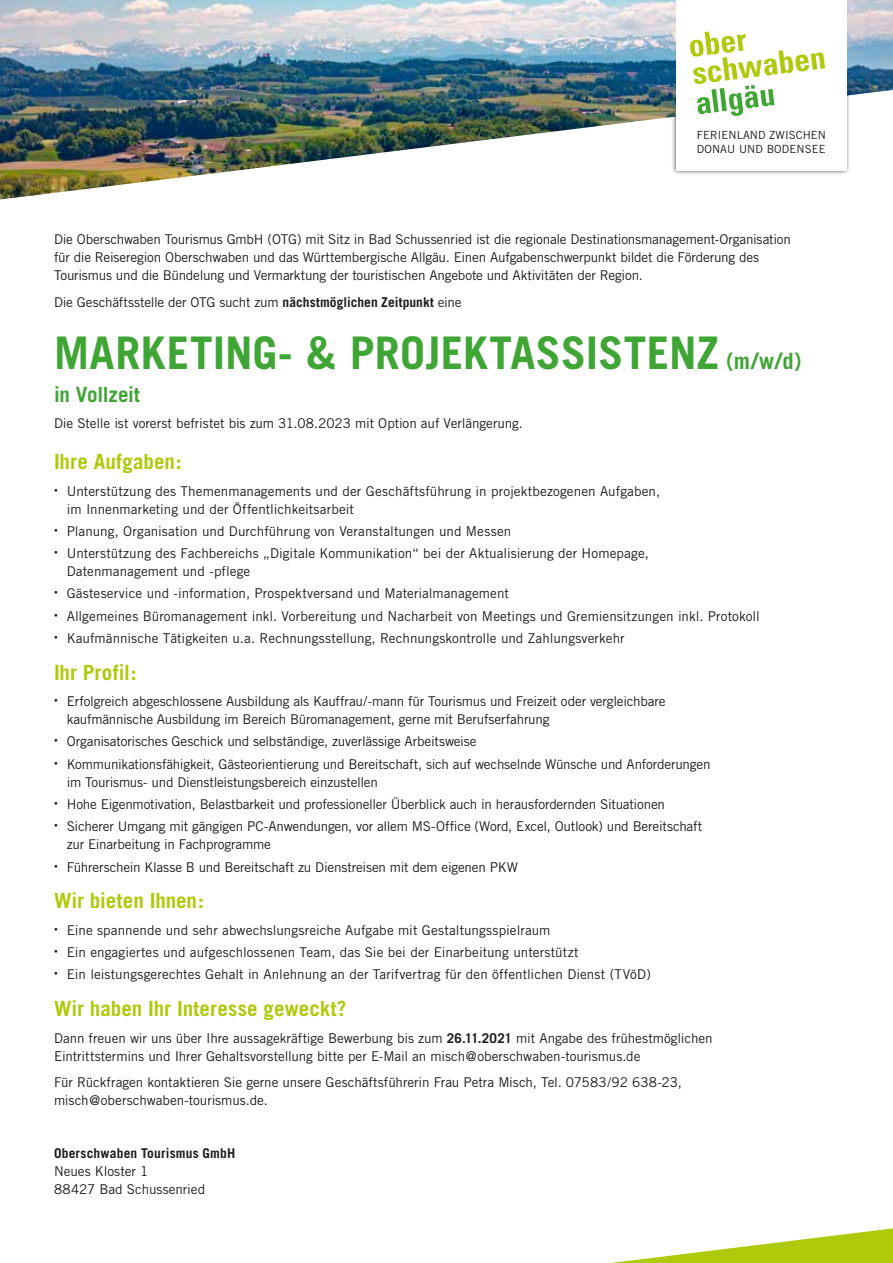
<style>
.page{position:relative;width:893px;height:1263px;background:#fff}
.page>*{position:absolute;margin:0;border:0;box-sizing:border-box;transform-origin:0 0}
.t1{font:700 45px "Trade Gothic";letter-spacing:.005em;color:#3fa535}
.t2{font:700 21px "Trade Gothic";color:#afca0b}
.t3{font:700 21px "Trade Gothic";letter-spacing:-.01em;color:#3fa535}
.t4{font:13.5px/18px "Trade Gothic";letter-spacing:-.005em;color:#1d1d1b}
.t5{font:700 13.5px "Trade Gothic";letter-spacing:.015em;color:#1d1d1b}
.t6{font:11.25px/13.5px "Trade Gothic";letter-spacing:.005em;color:#1d1d1b}
.s1{font-weight:700}
.s2{font-size:22.5px}
</style>
<div class="page">
<svg style="left:611px;top:1228px;width:282px;height:35px"></svg>
<img style="left:0;top:0;width:893px;height:200px">
<div style="left:676px;top:0;width:170px;height:170px;background:#fff"></div>
<svg style="left:690px;top:32px;width:135px;height:84px"></svg>
<p class="t6" style="left:697px;top:128px;width:131px">FERIENLAND ZWISCHEN<br>DONAU UND BODENSEE</p>
<p class="t4" style="left:54px;top:230px;width:738px">Die Oberschwaben Tourismus GmbH (OTG) mit Sitz in Bad Schussenried ist die regionale Destinationsmanagement-Organisation für die Reiseregion Oberschwaben und das Württembergische Allgäu. Einen Aufgabenschwerpunkt bildet die Förderung des<br>Tourismus und die Bündelung und Vermarktung der touristischen Angebote und Aktivitäten der Region.</p>
<p class="t4" style="left:54px;top:293px;width:409px">Die Geschäftsstelle der OTG sucht zum <span class="s1">nächstmöglichen Zeitpunkt</span> eine</p>
<h1 class="t1" style="left:54px;top:325px;width:749px">MARKETING- &amp; PROJEKTASSISTENZ <span class="s2">(m/w/d)</span></h1>
<h2 class="t3" style="left:54px;top:381px;width:88px">in Vollzeit</h2>
<p class="t4" style="left:54px;top:414px;width:471px">Die Stelle ist vorerst befristet bis zum 31.08.2023 mit Option auf Verlängerung.</p>
<h2 class="t2" style="left:54px;top:449px;width:129px">Ihre Aufgaben:</h2>
<p class="t4" style="left:67px;top:482px;width:595px;text-indent:-13px"><sup>•</sup> Unterstützung des Themenmanagements und der Geschäftsführung in projektbezogenen Aufgaben, im Innenmarketing und der Öffentlichkeitsarbeit</p>
<p class="t4" style="left:54px;top:522px;width:459px"><sup>•</sup> Planung, Organisation und Durchführung von Veranstaltungen und Messen</p>
<p class="t4" style="left:67px;top:544px;width:584px;text-indent:-13px"><sup>•</sup> Unterstützung des Fachbereichs „Digitale Kommunikation“ bei der Aktualisierung der Homepage,<br>Datenmanagement und -pflege</p>
<p class="t4" style="left:54px;top:584px;width:457px"><sup>•</sup> Gästeservice und -information, Prospektversand und Materialmanagement</p>
<p class="t4" style="left:54px;top:607px;width:707px"><sup>•</sup> Allgemeines Büromanagement inkl. Vorbereitung und Nacharbeit von Meetings und Gremiensitzungen inkl. Protokoll</p>
<p class="t4" style="left:54px;top:629px;width:572px"><sup>•</sup> Kaufmännische Tätigkeiten u.a. Rechnungsstellung, Rechnungskontrolle und Zahlungsverkehr</p>
<h2 class="t2" style="left:54px;top:659px;width:84px">Ihr Profil:</h2>
<p class="t4" style="left:67px;top:692px;width:600px;text-indent:-13px"><sup>•</sup> Erfolgreich abgeschlossene Ausbildung als Kauffrau/-mann für Tourismus und Freizeit oder vergleichbare kaufmännische Ausbildung im Bereich Büromanagement, gerne mit Berufserfahrung</p>
<p class="t4" style="left:54px;top:732px;width:424px"><sup>•</sup> Organisatorisches Geschick und selbständige, zuverlässige Arbeitsweise</p>
<p class="t4" style="left:67px;top:755px;width:645px;text-indent:-13px"><sup>•</sup> Kommunikationsfähigkeit, Gästeorientierung und Bereitschaft, sich auf wechselnde Wünsche und Anforderungen im Tourismus- und Dienstleistungsbereich einzustellen</p>
<p class="t4" style="left:54px;top:795px;width:613px"><sup>•</sup> Hohe Eigenmotivation, Belastbarkeit und professioneller Überblick auch in herausfordernden Situationen</p>
<p class="t4" style="left:67px;top:817px;width:637px;text-indent:-13px"><sup>•</sup> Sicherer Umgang mit gängigen PC-Anwendungen, vor allem MS-Office (Word, Excel, Outlook) und Bereitschaft zur Einarbeitung in Fachprogramme</p>
<p class="t4" style="left:54px;top:857px;width:466px"><sup>•</sup> Führerschein Klasse B und Bereitschaft zu Dienstreisen mit dem eigenen PKW</p>
<h2 class="t2" style="left:54px;top:888px;width:151px">Wir bieten Ihnen:</h2>
<p class="t4" style="left:54px;top:921px;width:498px"><sup>•</sup> Eine spannende und sehr abwechslungsreiche Aufgabe mit Gestaltungsspielraum</p>
<p class="t4" style="left:54px;top:943px;width:526px"><sup>•</sup> Ein engagiertes und aufgeschlossenen Team, das Sie bei der Einarbeitung unterstützt</p>
<p class="t4" style="left:54px;top:965px;width:598px"><sup>•</sup> Ein leistungsgerechtes Gehalt in Anlehnung an der Tarifvertrag für den öffentlichen Dienst (TVöD)</p>
<h2 class="t2" style="left:54px;top:996px;width:294px">Wir haben Ihr Interesse geweckt?</h2>
<p class="t4" style="left:54px;top:1028px;width:660px">Dann freuen wir uns über Ihre aussagekräftige Bewerbung bis zum <span class="s1">26.11.2021</span> mit Angabe des frühestmöglichen<br>Eintrittstermins und Ihrer Gehaltsvorstellung bitte per E-Mail an misch@oberschwaben-tourismus.de</p>
<p class="t4" style="left:54px;top:1073px;width:629px">Für Rückfragen kontaktieren Sie gerne unsere Geschäftsführerin Frau Petra Misch, Tel. 07583/92 638-23, misch@oberschwaben-tourismus.de.</p>
<p class="t5" style="left:54px;top:1145px;width:183px">Oberschwaben Tourismus GmbH</p>
<p class="t4" style="left:54px;top:1162px;width:153px">Neues Kloster 1<br>88427 Bad Schussenried</p>
</div>
